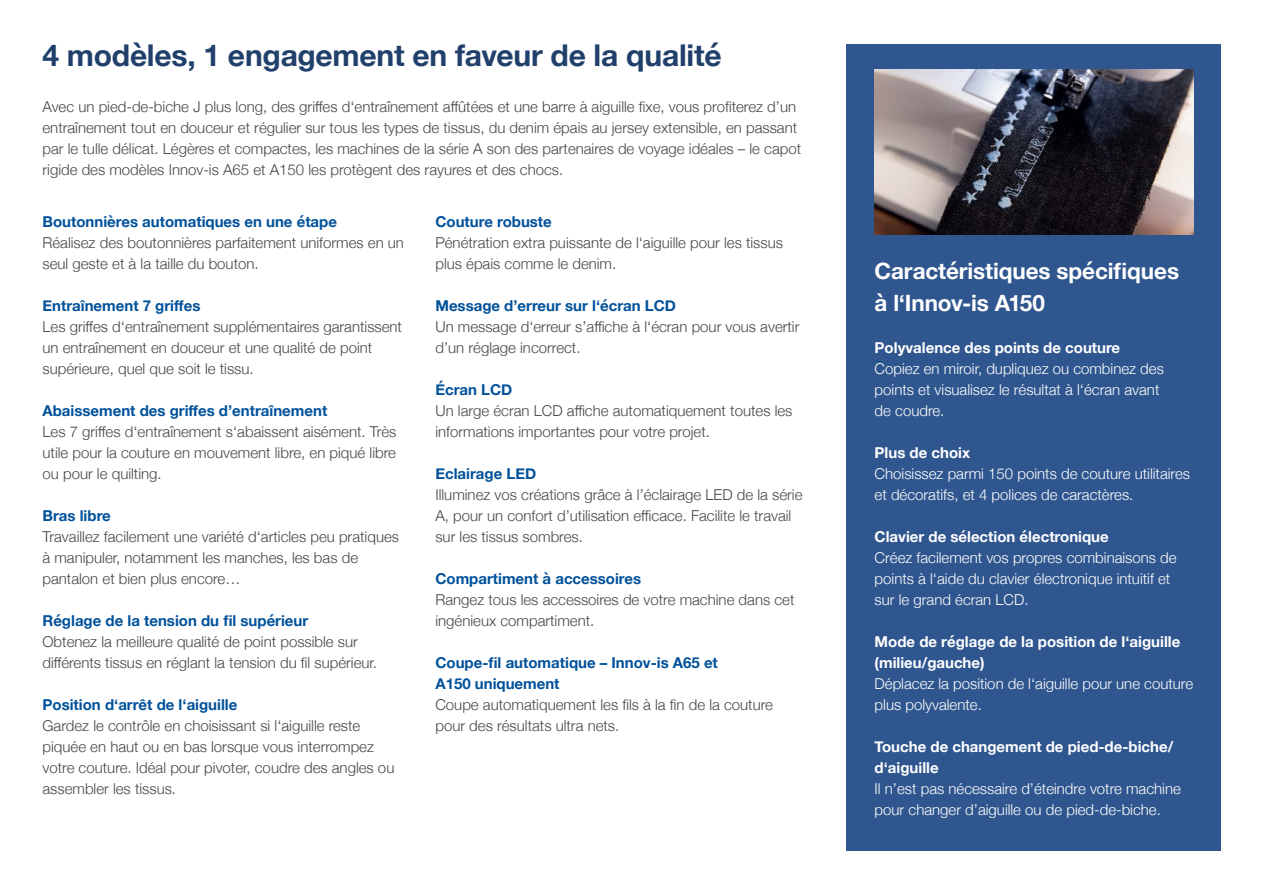
<style>
.page{position:relative;width:1263px;height:893px;background:#fff}
.page>*{position:absolute;margin:0;border:0;box-sizing:border-box;transform-origin:0 0}
.Kapitel{font:700 30px "Helvetica Neue";letter-spacing:-.01em;color:#203f6a}
.Kapitel-2{font:700 22.5px/31.5px "Helvetica Neue";letter-spacing:-.005em;color:#fff}
.t1{font:300 15px/21px "Helvetica Neue";color:#454647}
.t2{font:300 15px/21px "Helvetica Neue";color:#fff}
.t3{font:700 15px/21px "Helvetica Neue";color:#01519b}
.t4{font:700 15px/21px "Helvetica Neue";color:#fff}
</style>
<div class="page">
<div style="left:846px;top:44px;width:374px;height:806px;background:#2f568e"></div>
<img style="left:875px;top:70px;width:318px;height:165px">
<p class="Kapitel" style="left:43px;top:32px;width:680px">4 modèles, 1 engagement en faveur de la qualité</p>
<p class="t1" style="left:43px;top:95px;width:760px">Avec un pied-de-biche J plus long, des griffes d‘entraînement affûtées et une barre à aiguille fixe, vous profiterez d’un entraînement tout en douceur et régulier sur tous les types de tissus, du denim épais au jersey extensible, en passant par le tulle délicat. Légères et compactes, les machines de la série A son des partenaires de voyage idéales – le capot rigide des modèles Innov-is A65 et A150 les protègent des rayures et des chocs.</p>
<p class="t3" style="left:43px;top:211px;width:296px">Boutonnières automatiques en une étape</p>
<p class="t1" style="left:43px;top:231px;width:363px">Réalisez des boutonnières parfaitement uniformes en un seul geste et à la taille du bouton.</p>
<p class="t3" style="left:43px;top:295px;width:159px">Entraînement 7 griffes</p>
<p class="t1" style="left:43px;top:315px;width:361px">Les griffes d‘entraînement supplémentaires garantissent un entraînement en douceur et une qualité de point supérieure, quel que soit le tissu.</p>
<p class="t3" style="left:43px;top:400px;width:286px">Abaissement des griffes d’entraînement</p>
<p class="t1" style="left:43px;top:420px;width:355px;text-align:justify">Les 7 griffes d‘entraînement s‘abaissent aisément. Très utile pour la couture en mouvement libre, en piqué libre ou pour le quilting.</p>
<p class="t3" style="left:43px;top:505px;width:70px">Bras libre</p>
<p class="t1" style="left:43px;top:525px;width:358px">Travaillez facilement une variété d‘articles peu pratiques à manipuler, notamment les manches, les bas de pantalon et bien plus encore…</p>
<p class="t3" style="left:43px;top:610px;width:267px">Réglage de la tension du fil supérieur</p>
<p class="t1" style="left:43px;top:630px;width:336px">Obtenez la meilleure qualité de point possible sur différents tissus en réglant la tension du fil supérieur.</p>
<p class="t3" style="left:43px;top:694px;width:196px">Position d‘arrêt de l‘aiguille</p>
<p class="t1" style="left:43px;top:714px;width:353px">Gardez le contrôle en choisissant si l‘aiguille reste piquée en haut ou en bas lorsque vous interrompez votre couture. Idéal pour pivoter, coudre des angles ou assembler les tissus.</p>
<p class="t3" style="left:435px;top:211px;width:118px">Couture robuste</p>
<p class="t1" style="left:435px;top:231px;width:349px">Pénétration extra puissante de l‘aiguille pour les tissus plus épais comme le denim.</p>
<p class="t3" style="left:435px;top:295px;width:242px">Message d’erreur sur l‘écran LCD</p>
<p class="t1" style="left:435px;top:315px;width:366px">Un message d‘erreur s’affiche à l‘écran pour vous avertir d’un réglage incorrect.</p>
<p class="t3" style="left:435px;top:379px;width:78px">Écran LCD</p>
<p class="t1" style="left:435px;top:399px;width:359px">Un large écran LCD affiche automatiquement toutes les informations importantes pour votre projet.</p>
<p class="t3" style="left:435px;top:463px;width:102px">Eclairage LED</p>
<p class="t1" style="left:435px;top:483px;width:369px">Illuminez vos créations grâce à l’éclairage LED de la série<br>A, pour un confort d’utilisation efficace. Facilite le travail sur les tissus sombres.</p>
<p class="t3" style="left:435px;top:568px;width:207px">Compartiment à accessoires</p>
<p class="t1" style="left:435px;top:588px;width:361px">Rangez tous les accessoires de votre machine dans cet ingénieux compartiment.</p>
<p class="t3" style="left:435px;top:652px;width:284px">Coupe-fil automatique – Innov-is A65 et<br>A150 uniquement</p>
<p class="t1" style="left:435px;top:693px;width:339px">Coupe automatiquement les fils à la fin de la couture pour des résultats ultra nets.</p>
<p class="Kapitel-2" style="left:875px;top:256px;width:306px">Caractéristiques spécifiques à l‘Innov-is A150</p>
<p class="t4" style="left:875px;top:337px;width:247px">Polyvalence des points de couture</p>
<p class="t2" style="left:875px;top:357px;width:291px">Copiez en miroir, dupliquez ou combinez des points et visualisez le résultat à l‘écran avant de coudre.</p>
<p class="t4" style="left:875px;top:442px;width:97px">Plus de choix</p>
<p class="t2" style="left:875px;top:462px;width:317px">Choisissez parmi 150 points de couture utilitaires et décoratifs, et 4 polices de caractères.</p>
<p class="t4" style="left:875px;top:526px;width:236px">Clavier de sélection électronique</p>
<p class="t2" style="left:875px;top:546px;width:304px">Créez facilement vos propres combinaisons de points à l‘aide du clavier électronique intuitif et sur le grand écran LCD.</p>
<p class="t4" style="left:875px;top:631px;width:307px">Mode de réglage de la position de l‘aiguille (milieu/gauche)</p>
<p class="t2" style="left:875px;top:672px;width:320px">Déplacez la position de l‘aiguille pour une couture plus polyvalente.</p>
<p class="t4" style="left:875px;top:736px;width:300px">Touche de changement de pied-de-biche/ d‘aiguille</p>
<p class="t2" style="left:875px;top:777px;width:308px">Il n’est pas nécessaire d’éteindre votre machine pour changer d’aiguille ou de pied-de-biche.</p>
</div>
